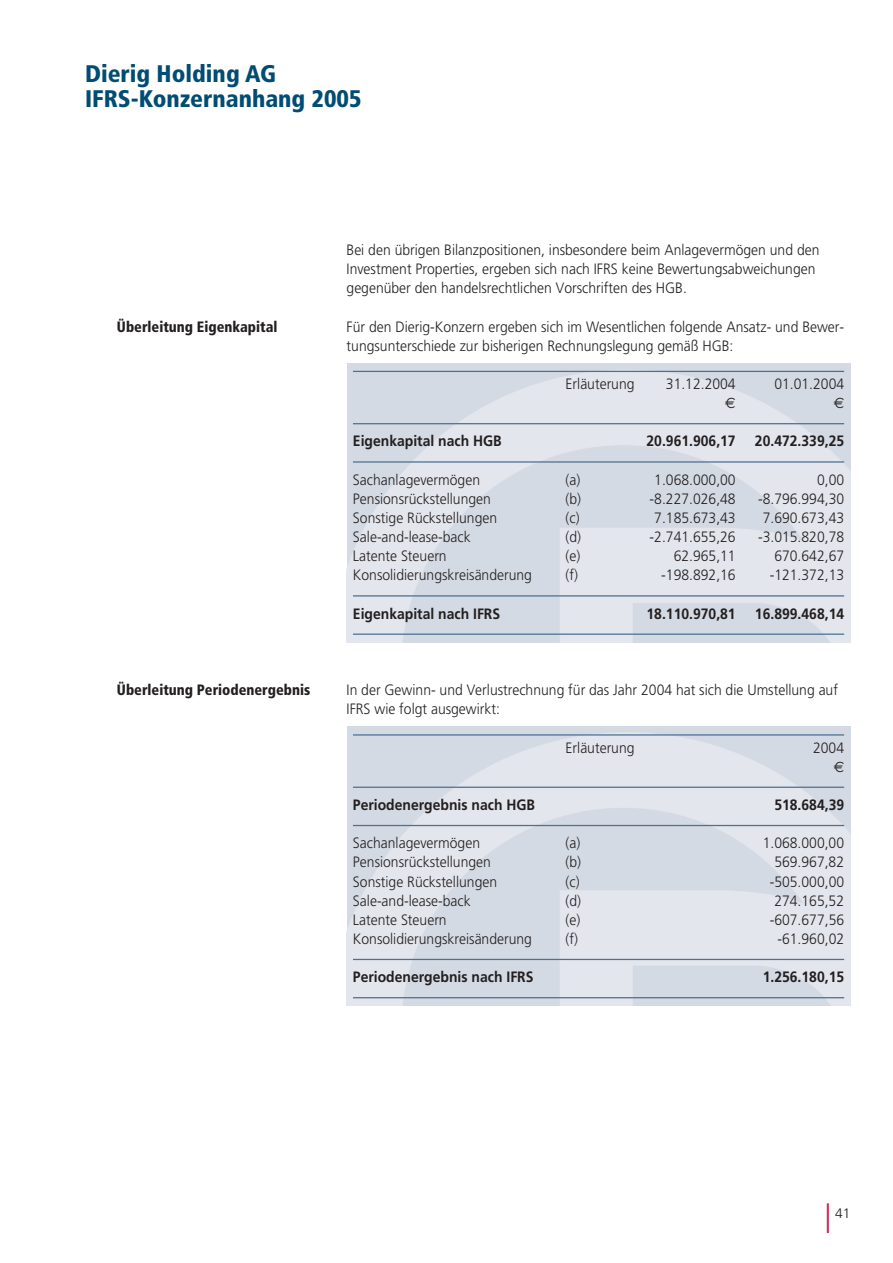
<style>
.page{position:relative;width:893px;height:1263px;background:#fff}
.page>*{position:absolute;margin:0;border:0;box-sizing:border-box;transform-origin:0 0}
.t1{font:900 condensed 24px/25.5px "Frutiger";color:#004c72}
.t2{font:300 15px/19.2px "Frutiger";color:#231f20;scale:.93 1}
.t3{font:700 15px "Frutiger";color:#231f20;scale:.93 1}
.t4{font:900 condensed 15px "Frutiger";color:#231f20;scale:.96 1}
.t5{font:15px "Euro Sans";color:#231f20;scale:.93 1}
.t6{font:300 13.65px "Frutiger";color:#231f20}
</style>
<div class="page">
<hr style="left:827px;top:1203px;width:2px;height:30px;background:#cf345d">
<div style="left:347px;top:363px;width:503px;height:280px;background:#d4dae3"></div>
<svg style="left:347px;top:370px;width:503px;height:273px"></svg>
<hr style="left:353px;top:371px;width:491px;height:1px;background:#4d7192">
<hr style="left:353px;top:423px;width:491px;height:1px;background:#4d7192">
<hr style="left:353px;top:461px;width:491px;height:2px;background:#4d7192">
<hr style="left:353px;top:595px;width:491px;height:2px;background:#4d7192">
<hr style="left:353px;top:634px;width:491px;height:1px;background:#4d7192">
<div style="left:347px;top:726px;width:503px;height:280px;background:#d4dae3"></div>
<svg style="left:347px;top:732px;width:503px;height:274px"></svg>
<hr style="left:353px;top:734px;width:491px;height:2px;background:#4d7192">
<hr style="left:353px;top:787px;width:491px;height:1px;background:#4d7192">
<hr style="left:353px;top:825px;width:491px;height:1px;background:#4d7192">
<hr style="left:353px;top:959px;width:491px;height:1px;background:#4d7192">
<hr style="left:353px;top:997px;width:491px;height:1px;background:#4d7192">
<h1 class="t1" style="left:85px;top:63px;width:278px">Dierig Holding AG<br>IFRS-Konzernanhang 2005</h1>
<p class="t2" style="left:347px;top:241px;width:510px">Bei den übrigen Bilanzpositionen, insbesondere beim Anlagevermögen und den<br>Investment Properties, ergeben sich nach IFRS keine Bewertungsabweichungen gegenüber den handelsrechtlichen Vorschriften des HGB.</p>
<p class="t4" style="left:117px;top:320px;width:169px">Überleitung Eigenkapital</p>
<p class="t2" style="left:347px;top:318px;width:536px">Für den Dierig-Konzern ergeben sich im Wesentlichen folgende Ansatz- und Bewer&shy;tungsunterschiede zur bisherigen Rechnungslegung gemäß HGB:</p>
<p class="t2" style="left:566px;top:375px;width:76px">Erläuterung</p>
<p class="t2" style="left:666px;top:375px;width:77px">31.12.2004</p>
<p class="t2" style="left:774px;top:375px;width:77px">01.01.2004</p>
<p class="t5" style="left:725px;top:394px;width:13px">€</p>
<p class="t5" style="left:834px;top:394px;width:13px">€</p>
<p class="t3" style="left:353px;top:435px;width:162px">Eigenkapital nach HGB</p>
<p class="t3" style="left:646px;top:435px;width:97px">20.961.906,17</p>
<p class="t3" style="left:755px;top:435px;width:97px">20.472.339,25</p>
<p class="t2" style="left:353px;top:471px;width:138px">Sachanlagevermögen</p>
<p class="t2" style="left:566px;top:471px;width:17px">(a)</p>
<p class="t2" style="left:654px;top:471px;width:89px">1.068.000,00</p>
<p class="t2" style="left:817px;top:471px;width:31px">0,00</p>
<p class="t2" style="left:353px;top:490px;width:150px">Pensionsrückstellungen</p>
<p class="t2" style="left:566px;top:490px;width:18px">(b)</p>
<p class="t2" style="left:650px;top:490px;width:94px">-8.227.026,48</p>
<p class="t2" style="left:758px;top:490px;width:94px">-8.796.994,30</p>
<p class="t2" style="left:353px;top:509px;width:157px">Sonstige Rückstellungen</p>
<p class="t2" style="left:566px;top:509px;width:16px">(c)</p>
<p class="t2" style="left:654px;top:509px;width:89px">7.185.673,43</p>
<p class="t2" style="left:763px;top:509px;width:89px">7.690.673,43</p>
<p class="t2" style="left:353px;top:528px;width:128px">Sale-and-lease-back</p>
<p class="t2" style="left:566px;top:528px;width:18px">(d)</p>
<p class="t2" style="left:650px;top:528px;width:94px">-2.741.655,26</p>
<p class="t2" style="left:758px;top:528px;width:94px">-3.015.820,78</p>
<p class="t2" style="left:353px;top:548px;width:102px">Latente Steuern</p>
<p class="t2" style="left:566px;top:548px;width:17px">(e)</p>
<p class="t2" style="left:674px;top:548px;width:68px">62.965,11</p>
<p class="t2" style="left:774px;top:548px;width:77px">670.642,67</p>
<p class="t2" style="left:353px;top:567px;width:194px">Konsolidierungskreisänderung</p>
<p class="t2" style="left:566px;top:567px;width:15px">(f)</p>
<p class="t2" style="left:661px;top:567px;width:82px">-198.892,16</p>
<p class="t2" style="left:770px;top:567px;width:82px">-121.372,13</p>
<p class="t3" style="left:353px;top:607px;width:160px">Eigenkapital nach IFRS</p>
<p class="t3" style="left:646px;top:607px;width:97px">18.110.970,81</p>
<p class="t3" style="left:755px;top:607px;width:97px">16.899.468,14</p>
<p class="t4" style="left:117px;top:684px;width:203px">Überleitung Periodenergebnis</p>
<p class="t2" style="left:347px;top:682px;width:530px">In der Gewinn- und Verlustrechnung für das Jahr 2004 hat sich die Umstellung auf<br>IFRS wie folgt ausgewirkt:</p>
<p class="t2" style="left:566px;top:739px;width:76px">Erläuterung</p>
<p class="t2" style="left:813px;top:739px;width:35px">2004</p>
<p class="t5" style="left:834px;top:758px;width:13px">€</p>
<p class="t3" style="left:353px;top:799px;width:197px">Periodenergebnis nach HGB</p>
<p class="t3" style="left:774px;top:799px;width:77px">518.684,39</p>
<p class="t2" style="left:353px;top:835px;width:138px">Sachanlagevermögen</p>
<p class="t2" style="left:566px;top:835px;width:17px">(a)</p>
<p class="t2" style="left:763px;top:835px;width:89px">1.068.000,00</p>
<p class="t2" style="left:353px;top:854px;width:150px">Pensionsrückstellungen</p>
<p class="t2" style="left:566px;top:854px;width:18px">(b)</p>
<p class="t2" style="left:774px;top:854px;width:77px">569.967,82</p>
<p class="t2" style="left:353px;top:873px;width:157px">Sonstige Rückstellungen</p>
<p class="t2" style="left:566px;top:873px;width:16px">(c)</p>
<p class="t2" style="left:770px;top:873px;width:82px">-505.000,00</p>
<p class="t2" style="left:353px;top:892px;width:128px">Sale-and-lease-back</p>
<p class="t2" style="left:566px;top:892px;width:18px">(d)</p>
<p class="t2" style="left:774px;top:892px;width:77px">274.165,52</p>
<p class="t2" style="left:353px;top:911px;width:102px">Latente Steuern</p>
<p class="t2" style="left:566px;top:911px;width:17px">(e)</p>
<p class="t2" style="left:770px;top:911px;width:82px">-607.677,56</p>
<p class="t2" style="left:353px;top:930px;width:194px">Konsolidierungskreisänderung</p>
<p class="t2" style="left:566px;top:930px;width:15px">(f)</p>
<p class="t2" style="left:777px;top:930px;width:73px">-61.960,02</p>
<p class="t3" style="left:353px;top:971px;width:196px">Periodenergebnis nach IFRS</p>
<p class="t3" style="left:763px;top:971px;width:89px">1.256.180,15</p>
<p class="t6" style="left:835px;top:1208px;width:17px">41</p>
</div>
